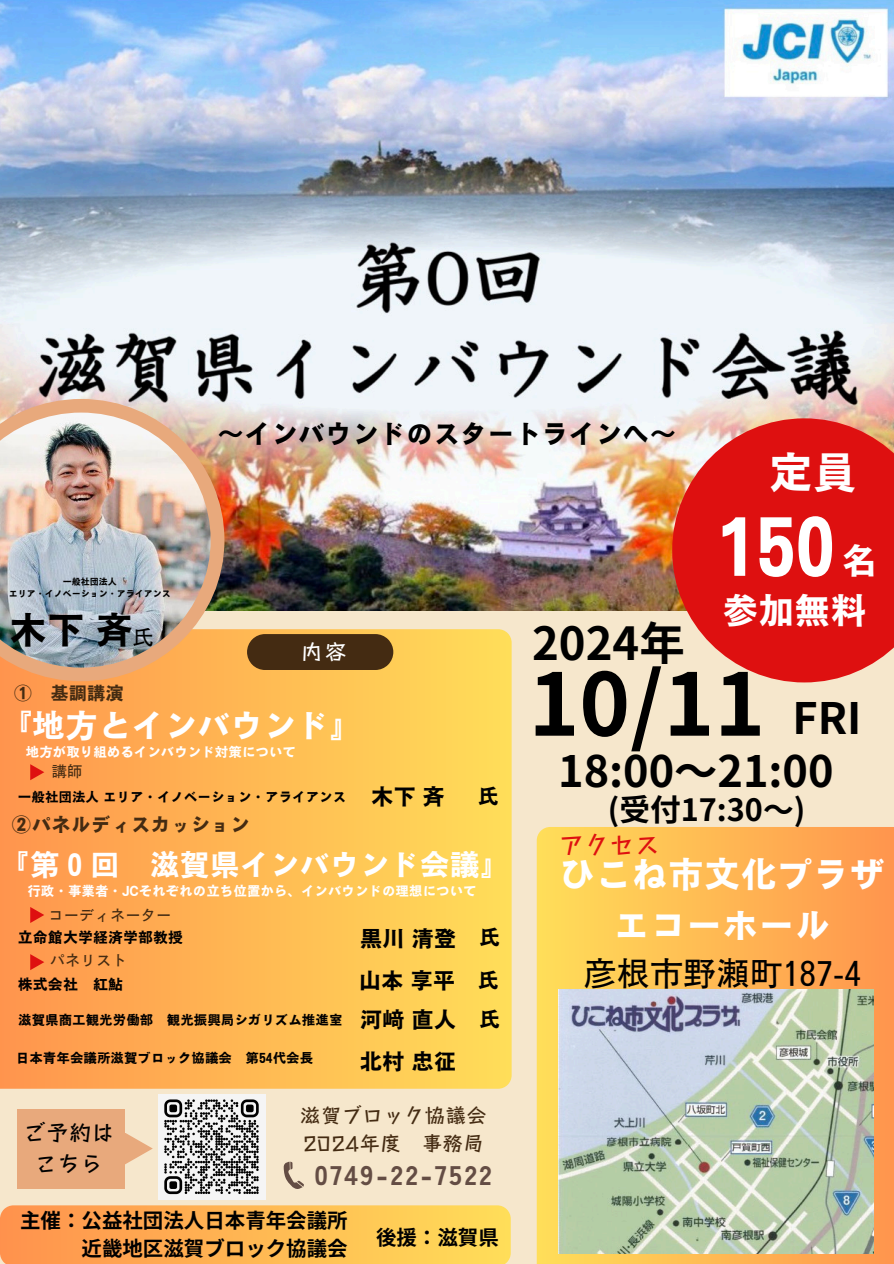
<style>
.page{position:relative;width:894px;height:1264px;background:#fff}
.page>*{position:absolute;margin:0;border:0;box-sizing:border-box;transform-origin:0 0}
.t1{font:700 86.1px "Noto Sans JP";color:#000}
.t2{font:79.2px "Motoya Gothic Std W6";color:#fff}
.t3{font:700 45.45px "Noto Sans JP";color:#000}
.t4{font:43.95px "Motoya Gothic Std W6";color:#fff}
.t5{font:700 43.2px "Noto Sans JP";color:#000}
.t6{font:37.5px "Motoya Gothic Std W6";color:#000}
.t7{font:36.3px/50.7px "Motoya Gothic Std W6";color:#fff;text-align:center}
.t8{font:36px "Motoya Gothic Std W6";color:#fff}
.t9{font:35.85px "Motoya Gothic Std W6";color:#fff}
.t10{font:33.15px "Motoya Gothic Std W3";color:#000}
.t11{font:33px "Motoya Gothic Std W6";color:#fff}
.t12{font:700 30.6px "Noto Sans JP";color:#000}
.t13{font:30px "Motoya Gothic Std W6";color:#fff}
.t14{font:27px "Motoya Gothic Std W6";color:#000}
.t15{font:900 26.85px "Zen Kaku Gothic New";letter-spacing:.1em;color:#644d44}
.t16{font:25.05px "Canva Stick Std B";color:#de1010}
.t17{font:22.8px "Canva Stick Std B";color:#000}
.t18{font:22.5px "Motoya Gothic Std W6";color:#000}
.t19{font:22.35px "Canva Stick Std B";color:#fff}
.t20{font:21px "Motoya Gothic Std W6";color:#000}
.t21{font:21px "Motoya Gothic Std W3";color:#000}
.t22{font:20.85px "Canva Stick Std B";color:#442b12}
.t23{font:700 20.4px "Noto Sans JP";color:#000}
.t24{font:19.8px "Motoya Gothic Std W6";color:#442b12}
.t25{font:18.3px "Motoya Gothic Std W6";color:#442b12}
.t26{font:15.3px "Motoya Gothic Std W3";color:#442b12}
.t27{font:15px "Motoya Gothic Std W6";color:#000}
.t28{font:13.5px "Motoya Gothic Std W6";color:#000}
.t29{font:13.5px "Motoya Gothic Std W6";color:#fff}
.t30{font:9px "Motoya Gothic Std W6";color:#000}
</style>
<div class="page">
<div style="left:0;top:0;width:893px;height:1263px;background:#f6e7cc"></div>
<svg style="left:0;top:629px;width:511px;height:459px;background:#feba53"></svg>
<svg style="left:283px;top:1161px;width:21px;height:28px"></svg>
<div style="left:18px;top:1108px;width:107px;height:80px;background:#e8a97c"></div>
<svg style="left:125px;top:1133px;width:28px;height:31px"></svg>
<svg style="left:536px;top:827px;width:357px;height:436px;background:#fdba55"></svg>
<svg style="left:247px;top:634px;width:146px;height:36px;background:#4d3315"></svg>
<img style="left:0;top:0;width:893px;height:610px">
<img style="left:0;top:399px;width:224px;height:282px">
<img style="left:0;top:412px;width:210px;height:255px">
<img style="left:558px;top:989px;width:314px;height:264px">
<svg style="left:672px;top:418px;width:221px;height:264px;background:#e02f2b"></svg>
<svg style="left:0;top:1205px;width:510px;height:58px;background:#feb854"></svg>
<svg style="left:30px;top:907px;width:14px;height:16px"></svg>
<svg style="left:30px;top:954px;width:14px;height:16px"></svg>
<svg style="left:30px;top:764px;width:14px;height:16px"></svg>
<img style="left:158px;top:1094px;width:107px;height:105px">
<p class="t14" style="left:217px;top:420px;width:457px">～インバウンドのスタートラインへ～</p>
<p class="t30" style="left:63px;top:577px;width:55px">一般社団法人</p>
<h4 class="t30" style="left:9px;top:589px;width:163px">エリア・イノベーション・アライアンス</h4>
<h3 class="t6" style="left:10px;top:611px;width:122px">木下斉</h3>
<p class="t21" style="left:132px;top:626px;width:20px">氏</p>
<h3 class="t25" style="left:14px;top:683px;width:112px">① 基調講演</h3>
<p class="t19" style="left:300px;top:640px;width:48px">内容</p>
<h4 class="t11" style="left:-1px;top:708px;width:364px">『地方とインバウンド』</h4>
<p class="t29" style="left:26px;top:744px;width:272px">地方が取り組めるインバウンド対策について</p>
<p class="t26" style="left:52px;top:763px;width:32px">講師</p>
<p class="t28" style="left:18px;top:789px;width:329px">一般社団法人エリア・イノベーション・アライアンス</p>
<h5 class="t18" style="left:371px;top:785px;width:74px">木下斉</h5>
<p class="t20" style="left:478px;top:785px;width:20px">氏</p>
<p class="t24" style="left:11px;top:814px;width:240px">②パネルディスカッション</p>
<p class="t13" style="left:0;top:849px;width:511px">『第０回 滋賀県インバウンド会議』</p>
<h1 class="t29" style="left:27px;top:883px;width:450px">行政・事業者・JCそれぞれの立ち位置から、インバウンドの理想について</h1>
<p class="t26" style="left:48px;top:907px;width:124px">コーディネーター</p>
<p class="t26" style="left:50px;top:952px;width:78px">パネリスト</p>
<p class="t27" style="left:18px;top:929px;width:166px">立命館大学経済学部教授</p>
<p class="t18" style="left:359px;top:927px;width:98px">黒川清登</p>
<p class="t27" style="left:18px;top:976px;width:106px">株式会社 紅鮎</p>
<p class="t28" style="left:18px;top:1012px;width:326px">滋賀県商工観光労働部 観光振興局シガリズム推進室</p>
<p class="t28" style="left:16px;top:1051px;width:297px">日本青年会議所滋賀ブロック協議会 第54代会長</p>
<p class="t18" style="left:358px;top:969px;width:98px">山本享平</p>
<p class="t18" style="left:359px;top:1007px;width:96px">河﨑直人</p>
<p class="t18" style="left:359px;top:1050px;width:98px">北村忠征</p>
<p class="t20" style="left:479px;top:926px;width:20px">氏</p>
<h5 class="t20" style="left:478px;top:969px;width:20px">氏</h5>
<p class="t20" style="left:479px;top:1008px;width:20px">氏</p>
<h5 class="t17" style="left:23px;top:1120px;width:93px">ご予約は</h5>
<p class="t17" style="left:34px;top:1152px;width:70px">こちら</p>
<p class="t22" style="left:300px;top:1104px;width:188px">滋賀ブロック協議会</p>
<h6 class="t22" style="left:303px;top:1132px;width:183px">2024年度 事務局</h6>
<p class="t15" style="left:314px;top:1153px;width:179px">0749-22-7522</p>
<p class="t23" style="left:20px;top:1204px;width:329px">主催：公益社団法人日本青年会議所</p>
<p class="t23" style="left:81px;top:1232px;width:267px">近畿地区滋賀ブロック協議会</p>
<p class="t23" style="left:376px;top:1221px;width:124px">後援：滋賀県</p>
<p class="t4" style="left:768px;top:450px;width:89px">定員</p>
<p class="t2" style="left:716px;top:507px;width:120px">150</p>
<p class="t9" style="left:841px;top:542px;width:37px">名</p>
<p class="t8" style="left:722px;top:592px;width:145px">参加無料</p>
<p class="t3" style="left:532px;top:607px;width:154px">2024年</p>
<p class="t1" style="left:528px;top:635px;width:238px">10/11</p>
<h2 class="t5" style="left:792px;top:684px;width:71px">FRI</h2>
<h1 class="t5" style="left:558px;top:737px;width:277px">18:00～21:00</h1>
<p class="t12" style="left:607px;top:785px;width:199px">(受付17:30～)</p>
<p class="t16" style="left:558px;top:831px;width:102px">アクセス</p>
<h3 class="t7" style="left:559px;top:849px;width:327px">ひこね市文化プラザエコーホール</h3>
<h3 class="t10" style="left:583px;top:956px;width:279px">彦根市野瀬町187-4</h3>
</div>
